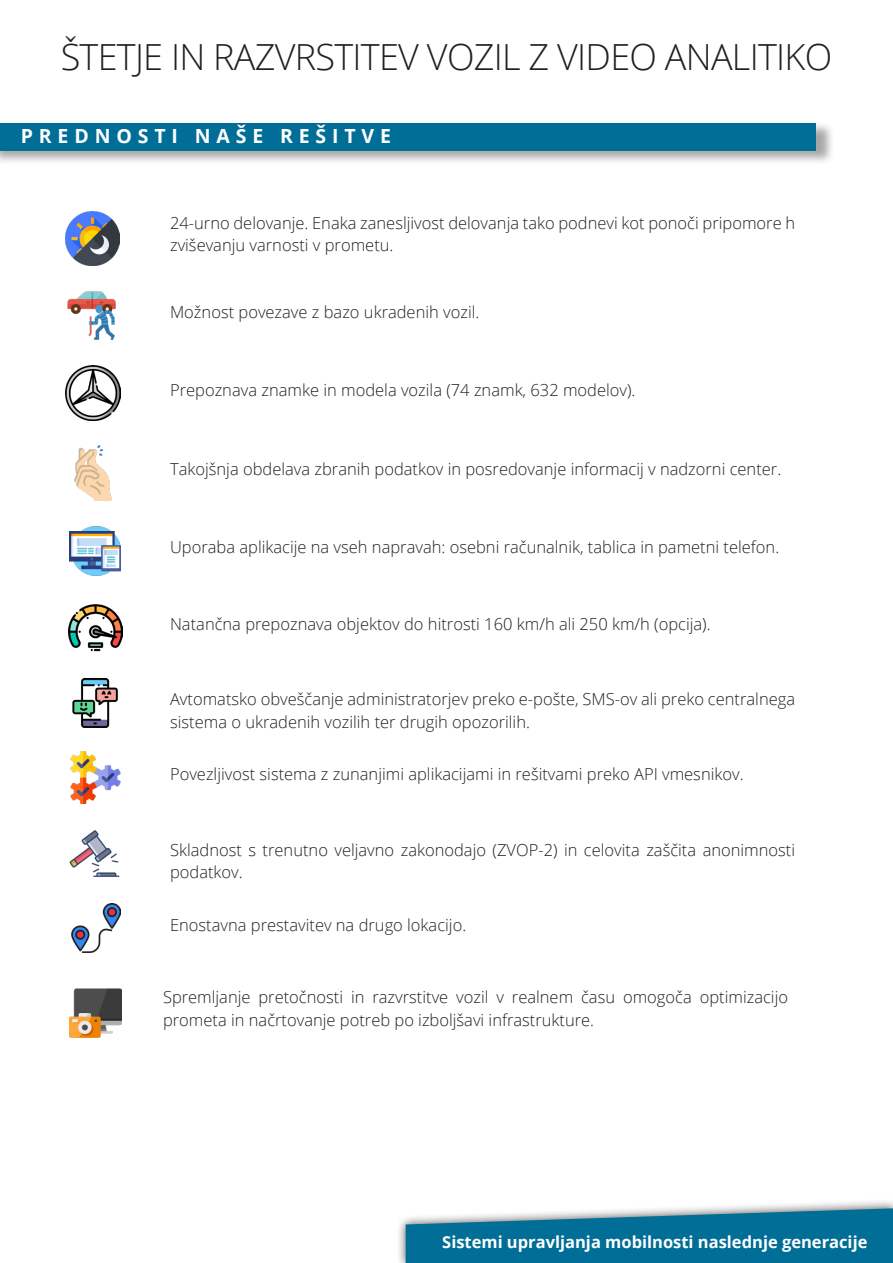
<style>
.page{position:relative;width:893px;height:1263px;background:#fff}
.page>*{position:absolute;margin:0;border:0;box-sizing:border-box;transform-origin:0 0}
.t1{font:300 36px "Open Sans";letter-spacing:-.02em;color:#231f20}
.t2{font:700 19.5px "Open Sans";letter-spacing:.3em;color:#fff}
.t3{font:300 16.5px/22.5px "Open Sans";color:#231f20}
.t4{font:700 16.5px "Open Sans";color:#fff}
</style>
<div class="page">
<div style="left:0;top:121px;width:835px;height:44px;background:#231f20;opacity:.4"></div>
<div style="left:0;top:123px;width:816px;height:28px;background:#006e96"></div>
<div style="left:396px;top:1199px;width:497px;height:64px;background:#231f20;opacity:.75"></div>
<svg style="left:406px;top:1208px;width:487px;height:55px;background:#217fa0"></svg>
<img style="left:65px;top:211px;width:54px;height:54px">
<img style="left:67px;top:291px;width:49px;height:49px">
<img style="left:65px;top:366px;width:56px;height:55px">
<img style="left:74px;top:445px;width:38px;height:56px">
<img style="left:70px;top:526px;width:51px;height:50px">
<img style="left:68px;top:604px;width:54px;height:48px">
<img style="left:70px;top:751px;width:51px;height:52px">
<img style="left:72px;top:678px;width:46px;height:49px">
<img style="left:69px;top:830px;width:51px;height:47px">
<img style="left:72px;top:904px;width:49px;height:48px">
<img style="left:70px;top:988px;width:51px;height:50px">
<p class="t1" style="left:61px;top:32px;width:773px">ŠTETJE IN RAZVRSTITEV VOZIL Z VIDEO ANALITIKO</p>
<p class="t2" style="left:21px;top:122px;width:372px">PREDNOSTI NAŠE REŠITVE</p>
<p class="t3" style="left:170px;top:211px;width:627px">24-urno delovanje. Enaka zanesljivost delovanja tako podnevi kot ponoči pripomore h zviševanju varnosti v prometu.</p>
<p class="t3" style="left:170px;top:300px;width:311px">Možnost povezave z bazo ukradenih vozil.</p>
<p class="t3" style="left:170px;top:378px;width:467px">Prepoznava znamke in modela vozila (74 znamk, 632 modelov).</p>
<p class="t3" style="left:170px;top:458px;width:613px">Takojšnja obdelava zbranih podatkov in posredovanje informacij v nadzorni center.</p>
<p class="t3" style="left:170px;top:535px;width:611px">Uporaba aplikacije na vseh napravah: osebni računalnik, tablica in pametni telefon.</p>
<p class="t3" style="left:170px;top:612px;width:542px">Natančna prepoznava objektov do hitrosti 160 km/h ali 250 km/h (opcija).</p>
<p class="t3" style="left:170px;top:687px;width:627px">Avtomatsko obveščanje administratorjev preko e-pošte, SMS-ov ali preko centralnega sistema o ukradenih vozilih ter drugih opozorilih.</p>
<p class="t3" style="left:170px;top:762px;width:575px">Povezljivost sistema z zunanjimi aplikacijami in rešitvami preko API vmesnikov.</p>
<p class="t3" style="left:170px;top:838px;width:627px">Skladnost s trenutno veljavno zakonodajo (ZVOP-2) in celovita zaščita anonimnosti podatkov.</p>
<p class="t3" style="left:170px;top:913px;width:298px">Enostavna prestavitev na drugo lokacijo.</p>
<p class="t3" style="left:163px;top:986px;width:627px">Spremljanje pretočnosti in razvrstitve vozil v realnem času omogoča optimizacijo prometa in načrtovanje potreb po izboljšavi infrastrukture.</p>
<p class="t4" style="left:442px;top:1231px;width:427px">Sistemi upravljanja mobilnosti naslednje generacije</p>
</div>
